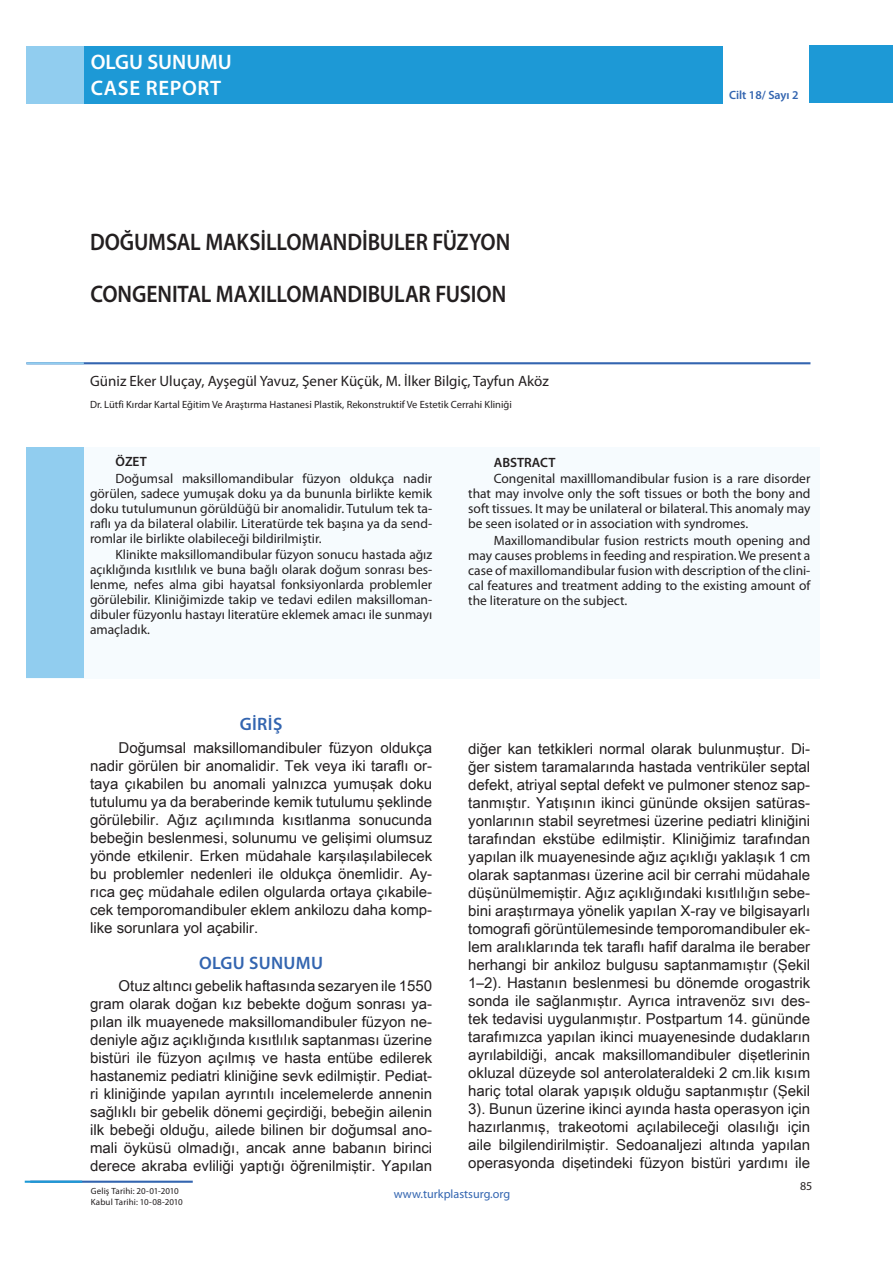
<style>
.page{position:relative;width:893px;height:1263px;background:#fff}
.page>*{position:absolute;margin:0;border:0;box-sizing:border-box;transform-origin:0 0}
.t1{font:600 24px "Myriad Pro";letter-spacing:-.005em;color:#231f20;scale:.9 1}
.t2{font:600 21px "Myriad Pro";letter-spacing:.015em;color:#fff}
.t3{font:600 18px "Myriad Pro";letter-spacing:.02em;color:#3365b0}
.t4{font:15px/18px "Arial Unicode MS";color:#231f20;text-align:justify}
.t5{font:15px "Myriad Pro";color:#231f20}
.t6{font:13.5px/15px "Myriad Pro";color:#231f20;text-align:justify}
.t7{font:600 13.5px "Myriad Pro";color:#231f20}
.t8{font:12.15px "Myriad Pro";color:#3365b0}
.t9{font:600 12px "Myriad Pro";color:#3365b0}
.t10{font:12px "Myriad Pro";color:#231f20}
.t11{font:10.5px "Myriad Pro";color:#231f20}
.t12{font:9px/10.5px "Myriad Pro";letter-spacing:.015em;color:#231f20}
</style>
<div class="page">
<hr style="left:26px;top:362px;width:784px;height:2px;background:#3365b0">
<hr style="left:26px;top:362px;width:58px;height:2px;background:#91cdef">
<hr style="left:30px;top:1181px;width:163px;height:2px;background:#3365b0">
<hr style="left:25px;top:1181px;width:57px;height:2px;background:#1d99d6">
<div style="left:810px;top:46px;width:83px;height:57px;background:#1d99d6"></div>
<div style="left:26px;top:46px;width:696px;height:58px;background:#1d99d6"></div>
<div style="left:26px;top:46px;width:58px;height:58px;background:#91cdef"></div>
<div style="left:26px;top:447px;width:794px;height:231px;background:#f6fbfe"></div>
<div style="left:26px;top:447px;width:58px;height:230px;background:#91cdef"></div>
<h2 class="t2" style="left:91px;top:49px;width:143px">OLGU SUNUMU</h2>
<h2 class="t2" style="left:91px;top:75px;width:132px">CASE REPORT</h2>
<h1 class="t1" style="left:90px;top:226px;width:468px">DOĞUMSAL MAKSİLLOMANDİBULER FÜZYON</h1>
<h1 class="t1" style="left:90px;top:278px;width:464px">CONGENITAL MAXILLOMANDIBULAR FUSION</h1>
<p class="t5" style="left:90px;top:372px;width:460px">Güniz Eker Uluçay, Ayşegül Yavuz, Şener Küçük, M. İlker Bilgiç, Tayfun Aköz</p>
<p class="t11" style="left:90px;top:398px;width:423px">Dr. Lütfi Kırdar Kartal Eğitim Ve Araştırma Hastanesi Plastik, Rekonstruktif Ve Estetik Cerrahi Kliniği</p>
<p class="t9" style="left:729px;top:87px;width:71px">Cilt 18/ Sayı 2</p>
<p class="t7" style="left:116px;top:453px;width:33px">ÖZET</p>
<p class="t6" style="left:90px;top:470px;width:344px;text-indent:26px">Doğumsal maksillomandibular füzyon oldukça nadir görülen, sadece yumuşak doku ya da bununla birlikte kemik doku tutulumunun görüldüğü bir anomalidir. Tutulum tek ta&shy;raflı ya da bilateral olabilir. Literatürde tek başına ya da send&shy;romlar ile birlikte olabileceği bildirilmiştir.</p>
<p class="t6" style="left:90px;top:547px;width:344px;text-indent:26px">Klinikte maksillomandibular füzyon sonucu hastada ağız açıklığında kısıtlılık ve buna bağlı olarak doğum sonrası bes&shy;lenme, nefes alma gibi hayatsal fonksiyonlarda problemler görülebilir. Kliniğimizde takip ve tedavi edilen maksilloman&shy;dibuler füzyonlu hastayı literatüre eklemek amacı ile sunmayı amaçladık.</p>
<p class="t3" style="left:240px;top:713px;width:44px">GİRİŞ</p>
<p class="t4" style="left:90px;top:738px;width:344px;text-indent:28px">Doğumsal maksillomandibuler füzyon oldukça nadir görülen bir anomalidir. Tek veya iki taraflı or&shy;taya çıkabilen bu anomali yalnızca yumuşak doku tutulumu ya da beraberinde kemik tutulumu şeklinde görülebilir. Ağız açılımında kısıtlanma sonucunda bebeğin beslenmesi, solunumu ve gelişimi olumsuz yönde etkilenir. Erken müdahale karşılaşılabilecek bu problemler nedenleri ile oldukça önemlidir. Ay&shy;rıca geç müdahale edilen olgularda ortaya çıkabile&shy;cek temporomandibuler eklem ankilozu daha komp&shy;like sorunlara yol açabilir.</p>
<p class="t3" style="left:199px;top:951px;width:126px">OLGU SUNUMU</p>
<p class="t4" style="left:90px;top:977px;width:344px;text-indent:28px">Otuz altıncı gebelik haftasında sezaryen ile 1550 gram olarak doğan kız bebekte doğum sonrası ya&shy;pılan ilk muayenede maksillomandibuler füzyon ne&shy;deniyle ağız açıklığında kısıtlılık saptanması üzerine bistüri ile füzyon açılmış ve hasta entübe edilerek hastanemiz pediatri kliniğine sevk edilmiştir. Pediat&shy;ri kliniğinde yapılan ayrıntılı incelemelerde annenin sağlıklı bir gebelik dönemi geçirdiği, bebeğin ailenin ilk bebeği olduğu, ailede bilinen bir doğumsal ano&shy;mali öyküsü olmadığı, ancak anne babanın birinci derece akraba evliliği yaptığı öğrenilmiştir. Yapılan</p>
<p class="t7" style="left:494px;top:454px;width:63px">ABSTRACT</p>
<p class="t6" style="left:468px;top:471px;width:344px;text-indent:26px">Congenital maxilllomandibular fusion is a rare disorder that may involve only the soft tissues or both the bony and soft tissues. It may be unilateral or bilateral. This anomaly may be seen isolated or in association with syndromes.</p>
<p class="t6" style="left:468px;top:533px;width:344px;text-indent:26px">Maxillomandibular fusion restricts mouth opening and may causes problems in feeding and respiration. We present a case of maxillomandibular fusion with description of the clini&shy;cal features and treatment adding to the existing amount of the literature on the subject.</p>
<p class="t4" style="left:468px;top:740px;width:344px">diğer kan tetkikleri normal olarak bulunmuştur. Di&shy;ğer sistem taramalarında hastada ventriküler septal defekt, atriyal septal defekt ve pulmoner stenoz sap&shy;tanmıştır. Yatışının ikinci gününde oksijen satüras&shy;yonlarının stabil seyretmesi üzerine pediatri kliniğini tarafından ekstübe edilmiştir. Kliniğimiz tarafından yapılan ilk muayenesinde ağız açıklığı yaklaşık 1 cm olarak saptanması üzerine acil bir cerrahi müdahale düşünülmemiştir. Ağız açıklığındaki kısıtlılığın sebe&shy;bini araştırmaya yönelik yapılan X-ray ve bilgisayarlı tomografi görüntülemesinde temporomandibuler ek&shy;lem aralıklarında tek taraflı hafif daralma ile beraber herhangi bir ankiloz bulgusu saptanmamıştır (Şekil 1–2). Hastanın beslenmesi bu dönemde orogastrik sonda ile sağlanmıştır. Ayrıca intravenöz sıvı des&shy;tek tedavisi uygulanmıştır. Postpartum 14. gününde tarafımızca yapılan ikinci muayenesinde dudakların ayrılabildiği, ancak maksillomandibuler dişetlerinin okluzal düzeyde sol anterolateraldeki 2 cm.lik kısım hariç total olarak yapışık olduğu saptanmıştır (Şekil 3). Bunun üzerine ikinci ayında hasta operasyon için hazırlanmış, trakeotomi açılabileceği olasılığı için aile bilgilendirilmiştir. Sedoanaljezi altında yapılan operasyonda dişetindeki füzyon bistüri yardımı ile</p>
<p class="t12" style="left:91px;top:1186px;width:94px">Geliş Tarihi: 20-01-2010<br>Kabul Tarihi: 10-08-2010</p>
<p class="t8" style="left:394px;top:1186px;width:118px">www.turkplastsurg.org</p>
<p class="t10" style="left:800px;top:1179px;width:14px">85</p>
</div>
